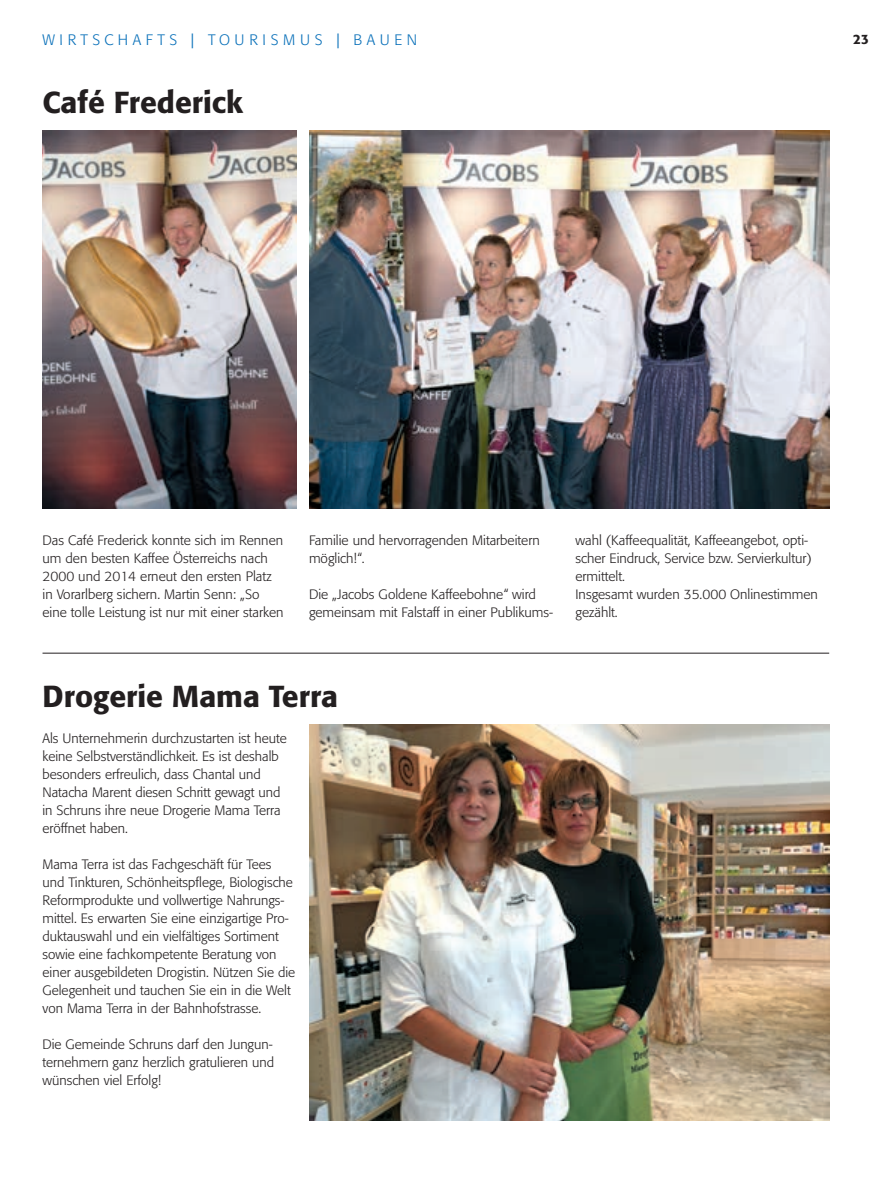
<style>
.page{position:relative;width:893px;height:1191px;background:#fff}
.page>*{position:absolute;margin:0;border:0;box-sizing:border-box;transform-origin:0 0}
.t1{font:500 30px "Formata";color:#231f20}
.t2{font:300 15px "Formata";letter-spacing:.3em;color:#0970b9}
.t3{font:300 13.5px/18px "Formata";color:#231f20}
.t4{font:500 13.5px "Formata";color:#231f20}
</style>
<div class="page">
<img style="left:43px;top:131px;width:253px;height:378px">
<img style="left:309px;top:131px;width:520px;height:378px">
<hr style="left:43px;top:653px;width:786px;height:1px;background:#231f20">
<img style="left:309px;top:725px;width:520px;height:396px">
<p class="t2" style="left:43px;top:31px;width:376px">WIRTSCHAFTS | TOURISMUS | BAUEN</p>
<p class="t4" style="left:853px;top:31px;width:17px">23</p>
<h1 class="t1" style="left:43px;top:84px;width:202px">Café Frederick</h1>
<p class="t3" style="left:43px;top:531px;width:242px">Das Café Frederick konnte sich im Rennen um den besten Kaffee Österreichs nach 2000 und 2014 erneut den ersten Platz in Vorarlberg sichern. Martin Senn: „So eine tolle Leistung ist nur mit einer starken</p>
<p class="t3" style="left:309px;top:531px;width:232px">Familie und hervorragenden Mitarbeitern möglich!“.</p>
<p class="t3" style="left:309px;top:585px;width:246px">Die „Jacobs Goldene Kaffeebohne“ wird gemeinsam mit Falstaff in einer Publikums-</p>
<p class="t3" style="left:575px;top:531px;width:244px">wahl (Kaffeequalität, Kaffeeangebot, opti&shy;scher Eindruck, Service bzw. Servierkultur) ermittelt.<br>Insgesamt wurden 35.000 Onlinestimmen gezählt.</p>
<h1 class="t1" style="left:43px;top:678px;width:297px">Drogerie Mama Terra</h1>
<p class="t3" style="left:43px;top:729px;width:246px">Als Unternehmerin durchzustarten ist heute keine Selbstverständlichkeit. Es ist deshalb besonders erfreulich, dass Chantal und Natacha Marent diesen Schritt gewagt und in Schruns ihre neue Drogerie Mama Terra eröffnet haben.</p>
<p class="t3" style="left:43px;top:855px;width:254px">Mama Terra ist das Fachgeschäft für Tees und Tinkturen, Schönheitspflege, Biologische Reformprodukte und vollwertige Nahrungs&shy;mittel. Es erwarten Sie eine einzigartige Pro&shy;duktauswahl und ein vielfältiges Sortiment sowie eine fachkompetente Beratung von einer ausgebildeten Drogistin. Nützen Sie die Gelegenheit und tauchen Sie ein in die Welt von Mama Terra in der Bahnhofstrasse.</p>
<p class="t3" style="left:43px;top:1035px;width:233px;text-align:justify">Die Gemeinde Schruns darf den Jungun&shy;ternehmern ganz herzlich gratulieren und wünschen viel Erfolg!</p>
</div>
